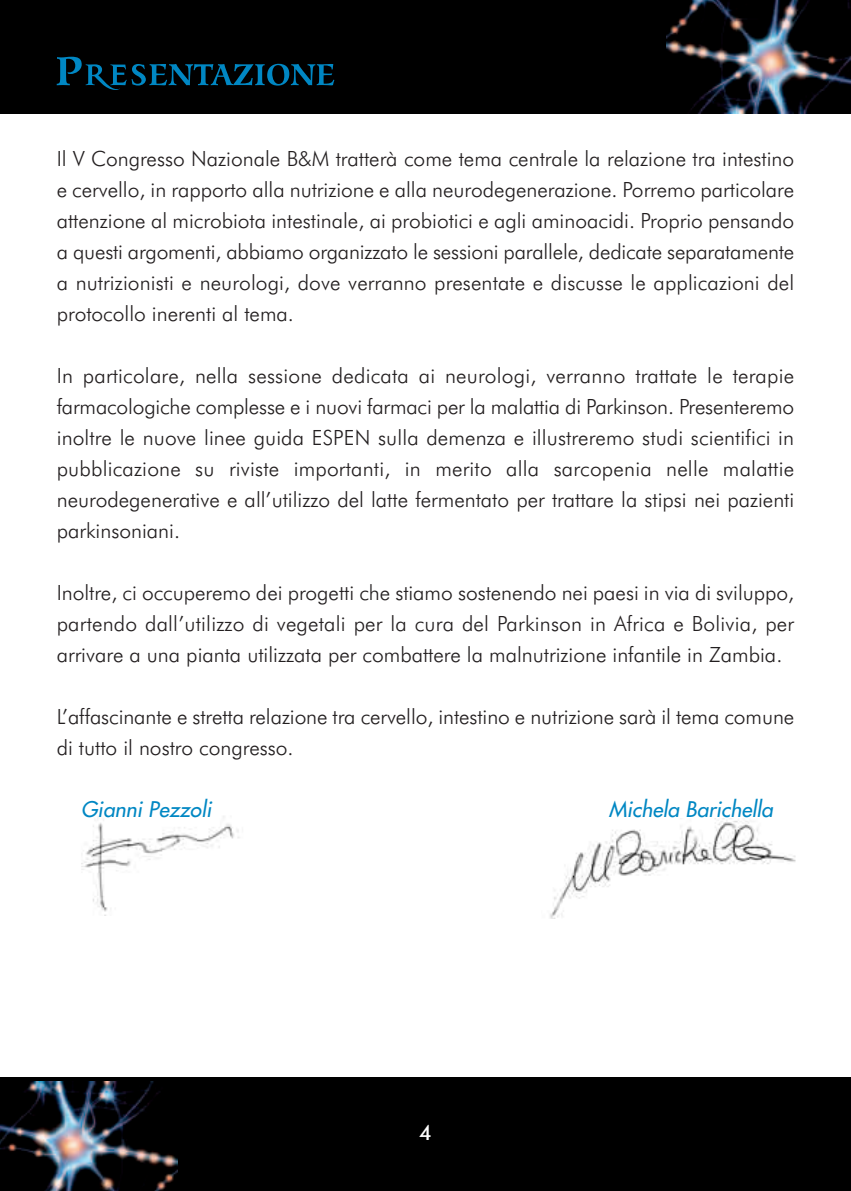
<style>
.page{position:relative;width:851px;height:1191px;background:#fff}
.page>*{position:absolute;margin:0;border:0;box-sizing:border-box;transform-origin:0 0}
.t1{font:300 21px/31px "Futura BT";color:#231f20;text-align:justify}
.t2{font:italic 21px "Futura";color:#0087c3}
.t3{font:500 21px "Futura BT";color:#fff}
</style>
<div class="page">
<div style="left:0;top:0;width:850px;height:113px;background:#000"></div>
<img style="left:666px;top:0;width:184px;height:113px">
<div style="left:0;top:1077px;width:850px;height:114px;background:#000"></div>
<img style="left:0;top:1082px;width:177px;height:109px">
<img style="left:550px;top:818px;width:246px;height:101px">
<img style="left:81px;top:816px;width:159px;height:99px">
<svg style="left:57px;top:57px;width:277px;height:33px"></svg>
<p class="t1" style="left:57px;top:144px;width:739px">Il V Congresso Nazionale B&amp;M tratterà come tema centrale la relazione tra intestino e cervello, in rapporto alla nutrizione e alla neurodegenerazione. Porremo particolare attenzione al microbiota intestinale, ai probiotici e agli aminoacidi. Proprio pensando a questi argomenti, abbiamo organizzato le sessioni parallele, dedicate separatamente a nutrizionisti e neurologi, dove verranno presentate e discusse le applicazioni del protocollo inerenti al tema.</p>
<p class="t1" style="left:57px;top:361px;width:739px">In particolare, nella sessione dedicata ai neurologi, verranno trattate le terapie farmacologiche complesse e i nuovi farmaci per la malattia di Parkinson. Presenteremo inoltre le nuove linee guida ESPEN sulla demenza e illustreremo studi scientifici in pubblicazione su riviste importanti, in merito alla sarcopenia nelle malattie neurodegenerative e all’utilizzo del latte fermentato per trattare la stipsi nei pazienti parkinsoniani.</p>
<p class="t1" style="left:57px;top:578px;width:739px">Inoltre, ci occuperemo dei progetti che stiamo sostenendo nei paesi in via di sviluppo, partendo dall’utilizzo di vegetali per la cura del Parkinson in Africa e Bolivia, per arrivare a una pianta utilizzata per combattere la malnutrizione infantile in Zambia.</p>
<p class="t1" style="left:57px;top:702px;width:739px">L’affascinante e stretta relazione tra cervello, intestino e nutrizione sarà il tema comune di tutto il nostro congresso.</p>
<p class="t2" style="left:81px;top:798px;width:135px">Gianni Pezzoli</p>
<p class="t2" style="left:608px;top:798px;width:169px">Michela Barichella</p>
<p class="t3" style="left:419px;top:1124px;width:14px">4</p>
</div>
